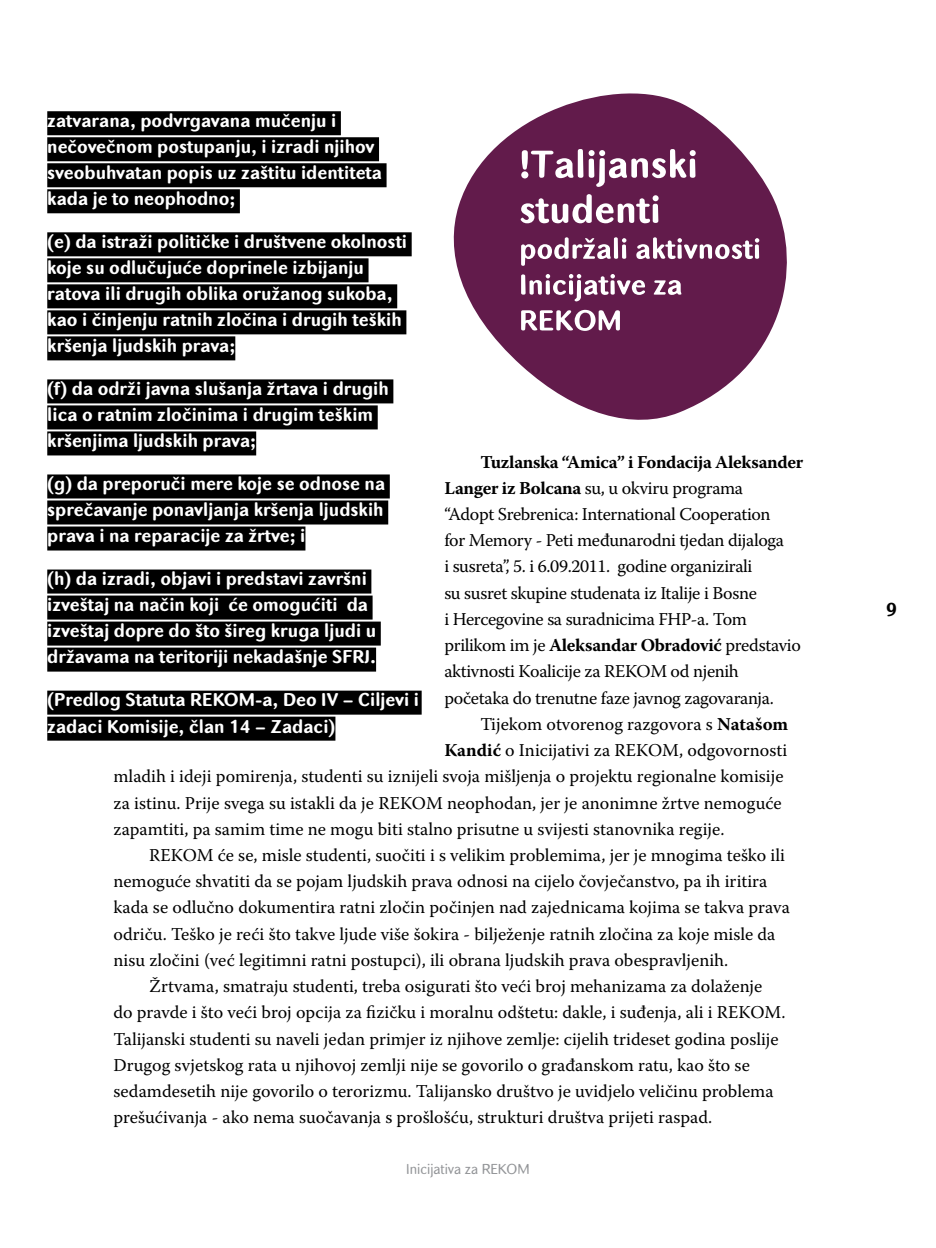
<style>
.page{position:relative;width:936px;height:1248px;background:#fff}
.page>*{position:absolute;margin:0;border:0;box-sizing:border-box;transform-origin:0 0}
.t1{font:18px "Warnock Pro";color:#000}
.t2{font:700 18px/26px "Batke";color:#fff}
.t3{font:18px/26.2px "Warnock Pro";letter-spacing:-.02em;color:#000}
.t4{font:700 18px "Batke";color:#000}
.t5{font:14px "Batke";color:#939598}
.s1{font-weight:700}
</style>
<div class="page">
<div style="left:47px;top:111px;width:294px;height:24px;background:#000"></div>
<div style="left:47px;top:137px;width:332px;height:24px;background:#000"></div>
<div style="left:47px;top:163px;width:339px;height:24px;background:#000"></div>
<div style="left:47px;top:189px;width:193px;height:24px;background:#000"></div>
<div style="left:47px;top:232px;width:364px;height:24px;background:#000"></div>
<div style="left:47px;top:258px;width:321px;height:24px;background:#000"></div>
<div style="left:47px;top:284px;width:350px;height:24px;background:#000"></div>
<div style="left:47px;top:310px;width:359px;height:24px;background:#000"></div>
<div style="left:47px;top:336px;width:188px;height:24px;background:#000"></div>
<div style="left:47px;top:379px;width:346px;height:24px;background:#000"></div>
<div style="left:47px;top:405px;width:331px;height:24px;background:#000"></div>
<div style="left:47px;top:431px;width:209px;height:24px;background:#000"></div>
<div style="left:47px;top:474px;width:343px;height:24px;background:#000"></div>
<div style="left:47px;top:500px;width:341px;height:24px;background:#000"></div>
<div style="left:47px;top:526px;width:258px;height:24px;background:#000"></div>
<div style="left:47px;top:569px;width:324px;height:24px;background:#000"></div>
<div style="left:47px;top:595px;width:325px;height:24px;background:#000"></div>
<div style="left:47px;top:621px;width:334px;height:24px;background:#000"></div>
<div style="left:47px;top:647px;width:329px;height:24px;background:#000"></div>
<div style="left:47px;top:690px;width:374px;height:24px;background:#000"></div>
<div style="left:47px;top:716px;width:288px;height:24px;background:#000"></div>
<svg style="left:453px;top:93px;width:334px;height:327px;fill:#621b4b"></svg>
<svg style="left:521px;top:150px;width:52px;height:28px"></svg>
<div style="left:577px;top:149px;width:6px;height:29px;background:#fff;border-radius:3px"></div>
<svg style="left:588px;top:149px;width:107px;height:38px"></svg>
<svg style="left:520px;top:194px;width:138px;height:29px"></svg>
<svg style="left:521px;top:237px;width:89px;height:29px"></svg>
<svg style="left:614px;top:237px;width:4px;height:22px"></svg>
<svg style="left:622px;top:238px;width:4px;height:4px"></svg>
<svg style="left:622px;top:244px;width:4px;height:15px"></svg>
<svg style="left:636px;top:237px;width:123px;height:22px"></svg>
<div style="left:754px;top:244px;width:5px;height:15px;background:#fff;border-radius:2px"></div>
<svg style="left:521px;top:274px;width:124px;height:28px"></svg>
<svg style="left:653px;top:280px;width:28px;height:15px"></svg>
<svg style="left:521px;top:310px;width:99px;height:21px"></svg>
<p class="t2" style="left:47px;top:107px;width:336px">zatvarana, podvrgavana mučenju i nečovečnom postupanju, i izradi njihov sveobuhvatan popis uz zaštitu identiteta kada je to neophodno;</p>
<p class="t2" style="left:47px;top:228px;width:361px">(e) da istraži političke i društvene okolnosti koje su odlučujuće doprinele izbijanju ratova ili drugih oblika oružanog sukoba, kao i činjenju ratnih zločina i drugih teških kršenja ljudskih prava;</p>
<p class="t2" style="left:47px;top:375px;width:343px">(f) da održi javna slušanja žrtava i drugih lica o ratnim zločinima i drugim teškim kršenjima ljudskih prava;</p>
<p class="t2" style="left:47px;top:470px;width:339px;text-align:justify">(g) da preporuči mere koje se odnose na sprečavanje ponavljanja kršenja ljudskih prava i na reparacije za žrtve; i</p>
<p class="t2" style="left:47px;top:565px;width:330px">(h) da izradi, objavi i predstavi završni izveštaj na način koji će omogućiti da izveštaj dopre do što šireg kruga ljudi u državama na teritoriji nekadašnje SFRJ.</p>
<p class="t2" style="left:47px;top:686px;width:373px">(Predlog Statuta REKOM-a, Deo IV – Ciljevi i zadaci Komisije, član 14 – Zadaci)</p>
<p class="t3" style="left:444px;top:448px;width:360px;text-indent:36px"><span class="s1">Tuzlanska “Amica” i Fondacija Aleksander Langer iz Bolcana</span> su, u okviru programa<br>“Adopt Srebrenica: International Cooperation<br>for Memory - Peti međunarodni tjedan dijaloga<br>i susreta”, 5. i 6.09.2011. godine organizirali<br>su susret skupine studenata iz Italije i Bosne<br>i Hercegovine sa suradnicima FHP-a. Tom prilikom im je <span class="s1">Aleksandar Obradović</span> predstavio aktivnosti Koalicije za REKOM od njenih početaka do trenutne faze javnog zagovaranja.</p>
<p class="t1" style="left:480px;top:713px;width:309px">Tijekom otvorenog razgovora s <span class="s1">Natašom</span></p>
<p class="t1" style="left:444px;top:739px;width:344px"><span class="s1">Kandić</span> o Inicijativi za REKOM, odgovornosti</p>
<p class="t1" style="left:113px;top:765px;width:671px">mladih i ideji pomirenja, studenti su iznijeli svoja mišljenja o projektu regionalne komisije</p>
<p class="t1" style="left:113px;top:791px;width:669px">za istinu. Prije svega su istakli da je REKOM neophodan, jer je anonimne žrtve nemoguće</p>
<p class="t1" style="left:113px;top:817px;width:612px">zapamtiti, pa samim time ne mogu biti stalno prisutne u svijesti stanovnika regije.</p>
<p class="t1" style="left:149px;top:844px;width:637px">REKOM će se, misle studenti, suočiti i s velikim problemima, jer je mnogima teško ili</p>
<p class="t1" style="left:113px;top:870px;width:655px">nemoguće shvatiti da se pojam ljudskih prava odnosi na cijelo čovječanstvo, pa ih iritira</p>
<p class="t1" style="left:113px;top:896px;width:678px">kada se odlučno dokumentira ratni zločin počinjen nad zajednicama kojima se takva prava</p>
<p class="t1" style="left:113px;top:922px;width:663px">odriču. Teško je reći što takve ljude više šokira - bilježenje ratnih zločina za koje misle da</p>
<p class="t1" style="left:113px;top:949px;width:616px">nisu zločini (već legitimni ratni postupci), ili obrana ljudskih prava obespravljenih.</p>
<p class="t1" style="left:149px;top:975px;width:614px">Žrtvama, smatraju studenti, treba osigurati što veći broj mehanizama za dolaženje</p>
<p class="t1" style="left:113px;top:1001px;width:673px">do pravde i što veći broj opcija za fizičku i moralnu odštetu: dakle, i suđenja, ali i REKOM.</p>
<p class="t1" style="left:113px;top:1027px;width:666px">Talijanski studenti su naveli jedan primjer iz njihove zemlje: cijelih trideset godina poslije</p>
<p class="t1" style="left:113px;top:1053px;width:638px">Drugog svjetskog rata u njihovoj zemlji nije se govorilo o građanskom ratu, kao što se</p>
<p class="t1" style="left:113px;top:1080px;width:661px">sedamdesetih nije govorilo o terorizmu. Talijansko društvo je uvidjelo veličinu problema</p>
<p class="t1" style="left:113px;top:1106px;width:600px">prešućivanja - ako nema suočavanja s prošlošću, strukturi društva prijeti raspad.</p>
<p class="t5" style="left:406px;top:1160px;width:125px">Inicijativa za REKOM</p>
<p class="t4" style="left:886px;top:598px;width:12px">9</p>
</div>
